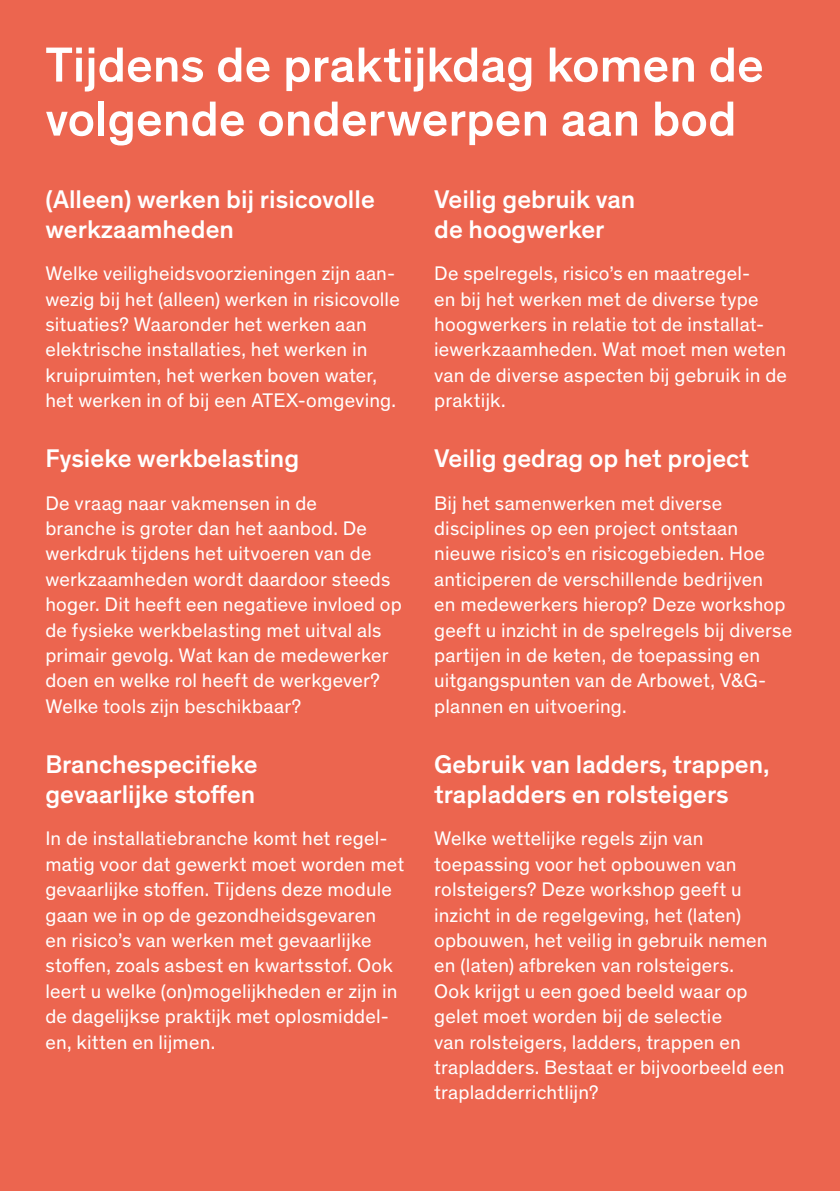
<style>
.page{position:relative;width:840px;height:1191px;background:#fff}
.page>*{position:absolute;margin:0;border:0;box-sizing:border-box;transform-origin:0 0}
.t1{font:500 50px/54px "Theinhardt";color:#fff}
.t2{font:500 26px/30px "Theinhardt";color:#fff}
.t3{font:20px/25.4px "Theinhardt";letter-spacing:.01em;color:#fff}
</style>
<div class="page">
<div style="left:0;top:0;width:839px;height:1191px;background:#ec654f"></div>
<h1 class="t1" style="left:45px;top:34px;width:719px">Tijdens de praktijkdag komen de volgende onderwerpen aan bod</h1>
<h2 class="t2" style="left:45px;top:182px;width:331px">(Alleen) werken bij risicovolle werkzaamheden</h2>
<p class="t3" style="left:45px;top:260px;width:356px">Welke veiligheidsvoorzieningen zijn aan&shy;wezig bij het (alleen) werken in risicovolle situaties? Waaronder het werken aan elektrische installaties, het werken in kruipruimten, het werken boven water, het werken in of bij een ATEX-omgeving.</p>
<h2 class="t2" style="left:45px;top:441px;width:255px">Fysieke werkbelasting</h2>
<p class="t3" style="left:45px;top:489px;width:357px">De vraag naar vakmensen in de<br>branche is groter dan het aanbod. De werkdruk tijdens het uitvoeren van de werkzaamheden wordt daardoor steeds hoger. Dit heeft een negatieve invloed op de fysieke werkbelasting met uitval als primair gevolg. Wat kan de medewerker doen en welke rol heeft de werkgever?<br>Welke tools zijn beschikbaar?</p>
<h2 class="t2" style="left:45px;top:747px;width:214px">Branchespecifieke gevaarlijke stoffen</h2>
<p class="t3" style="left:45px;top:825px;width:360px">In de installatiebranche komt het regel&shy;matig voor dat gewerkt moet worden met gevaarlijke stoffen. Tijdens deze module gaan we in op de gezondheidsgevaren<br>en risico’s van werken met gevaarlijke stoffen, zoals asbest en kwartsstof. Ook leert u welke (on)mogelijkheden er zijn in de dagelijkse praktijk met oplosmiddel&shy;en, kitten en lijmen.</p>
<h2 class="t2" style="left:434px;top:182px;width:202px">Veilig gebruik van de hoogwerker</h2>
<p class="t3" style="left:434px;top:260px;width:354px">De spelregels, risico’s en maatregel-<br>en bij het werken met de diverse type hoogwerkers in relatie tot de installat&shy;iewerkzaamheden. Wat moet men weten van de diverse aspecten bij gebruik in de praktijk.</p>
<h2 class="t2" style="left:434px;top:441px;width:316px">Veilig gedrag op het project</h2>
<p class="t3" style="left:434px;top:489px;width:359px">Bij het samenwerken met diverse disciplines op een project ontstaan nieuwe risico’s en risicogebieden. Hoe anticiperen de verschillende bedrijven<br>en medewerkers hierop? Deze workshop geeft u inzicht in de spelregels bij diverse partijen in de keten, de toepassing en uitgangspunten van de Arbowet, V&amp;G&shy;plannen en uitvoering.</p>
<h2 class="t2" style="left:434px;top:747px;width:337px">Gebruik van ladders, trappen, trapladders en rolsteigers</h2>
<p class="t3" style="left:434px;top:825px;width:351px">Welke wettelijke regels zijn van toepassing voor het opbouwen van rolsteigers? Deze workshop geeft u inzicht in de regelgeving, het (laten) opbouwen, het veilig in gebruik nemen en (laten) afbreken van rolsteigers.<br>Ook krijgt u een goed beeld waar op gelet moet worden bij de selectie<br>van rolsteigers, ladders, trappen en trapladders. Bestaat er bijvoorbeeld een trapladderrichtlijn?</p>
</div>
